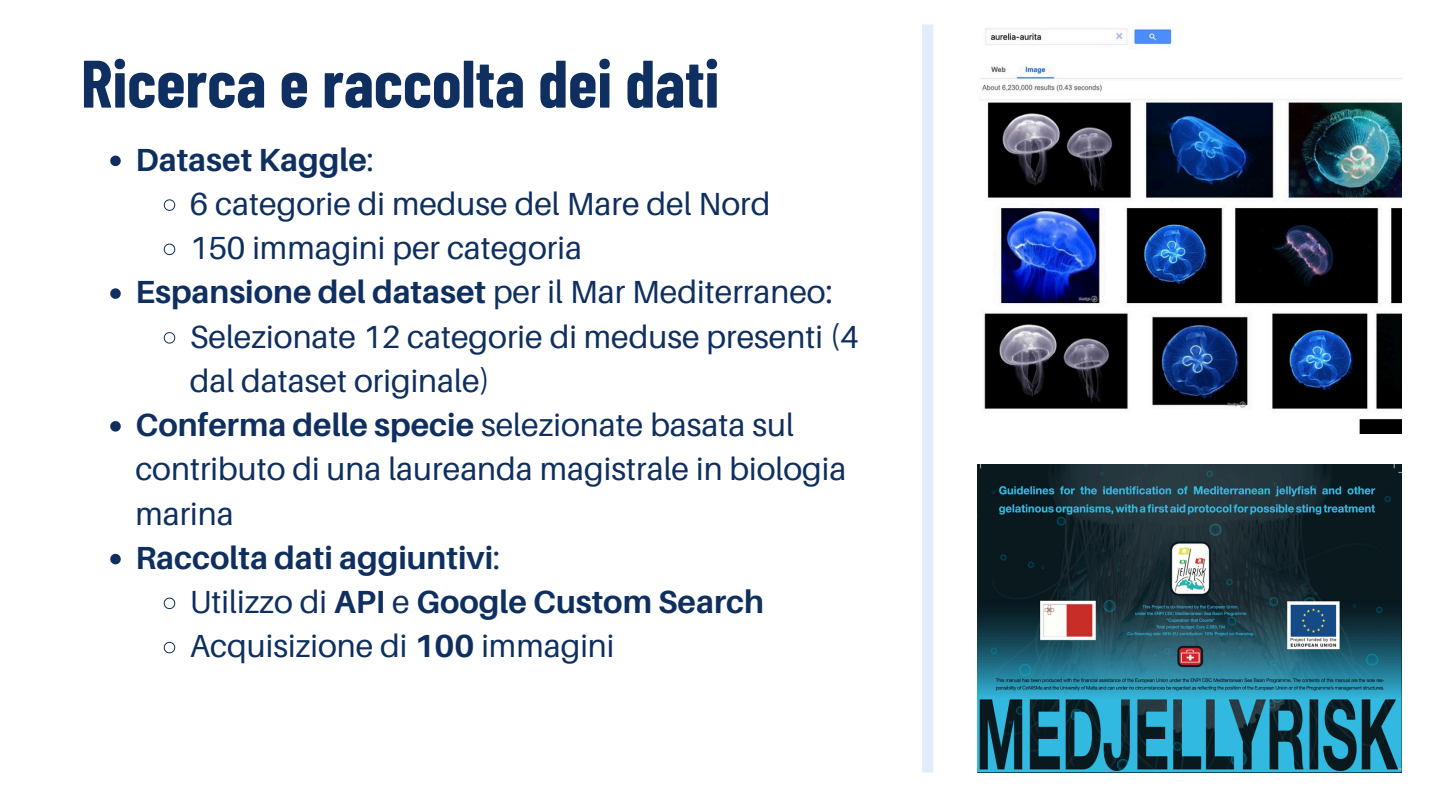
<style>
.page{position:relative;width:1440px;height:810px;background:#fff}
.page>*{position:absolute;margin:0;border:0;box-sizing:border-box;transform-origin:0 0}
.t1{font:700 67px "Barlow Condensed";color:#0e2f5f}
.t2{font:32px/44.2px "Aileron";color:#0e2f5f}
.t3{font:700 32px "Aileron";color:#0e2f5f}
.s1{font-weight:400}
.s2{font-weight:700}
</style>
<div class="page">
<img style="left:980px;top:28px;width:422px;height:405px">
<svg style="left:110px;top:156px;width:11px;height:10px"></svg>
<svg style="left:163px;top:199px;width:13px;height:12px"></svg>
<svg style="left:163px;top:243px;width:13px;height:12px"></svg>
<svg style="left:110px;top:288px;width:11px;height:11px"></svg>
<svg style="left:163px;top:332px;width:13px;height:12px"></svg>
<svg style="left:110px;top:421px;width:11px;height:11px"></svg>
<svg style="left:110px;top:554px;width:11px;height:10px"></svg>
<svg style="left:163px;top:597px;width:13px;height:12px"></svg>
<svg style="left:163px;top:642px;width:13px;height:12px"></svg>
<img style="left:977px;top:465px;width:425px;height:308px">
<div style="left:922px;top:24px;width:11px;height:749px;background:#e1edfc"></div>
<p class="t1" style="left:81px;top:41px;width:640px">Ricerca e raccolta dei dati</p>
<h1 class="t3" style="left:135px;top:140px;width:240px">Dataset Kaggle<span class="s1">:</span></h1>
<p class="t2" style="left:190px;top:181px;width:582px">6 categorie di meduse del Mare del Nord</p>
<p class="t2" style="left:190px;top:225px;width:394px">150 immagini per categoria</p>
<p class="t2" style="left:135px;top:269px;width:699px"><span class="s2">Espansione del dataset</span> per il Mar Mediterraneo:</p>
<p class="t2" style="left:190px;top:314px;width:670px">Selezionate 12 categorie di meduse presenti (4 dal dataset originale)</p>
<p class="t2" style="left:135px;top:402px;width:713px"><span class="s2">Conferma delle specie</span> selezionate basata sul contributo di una laureanda magistrale in biologia marina</p>
<p class="t3" style="left:135px;top:538px;width:366px">Raccolta dati aggiuntivi<span class="s1">:</span></p>
<p class="t3" style="left:190px;top:582px;width:576px"><span class="s1">Utilizzo di</span> API <span class="s1">e</span> Google Custom Search</p>
<p class="t2" style="left:190px;top:623px;width:426px">Acquisizione di <span class="s2">100</span> immagini</p>
</div>
